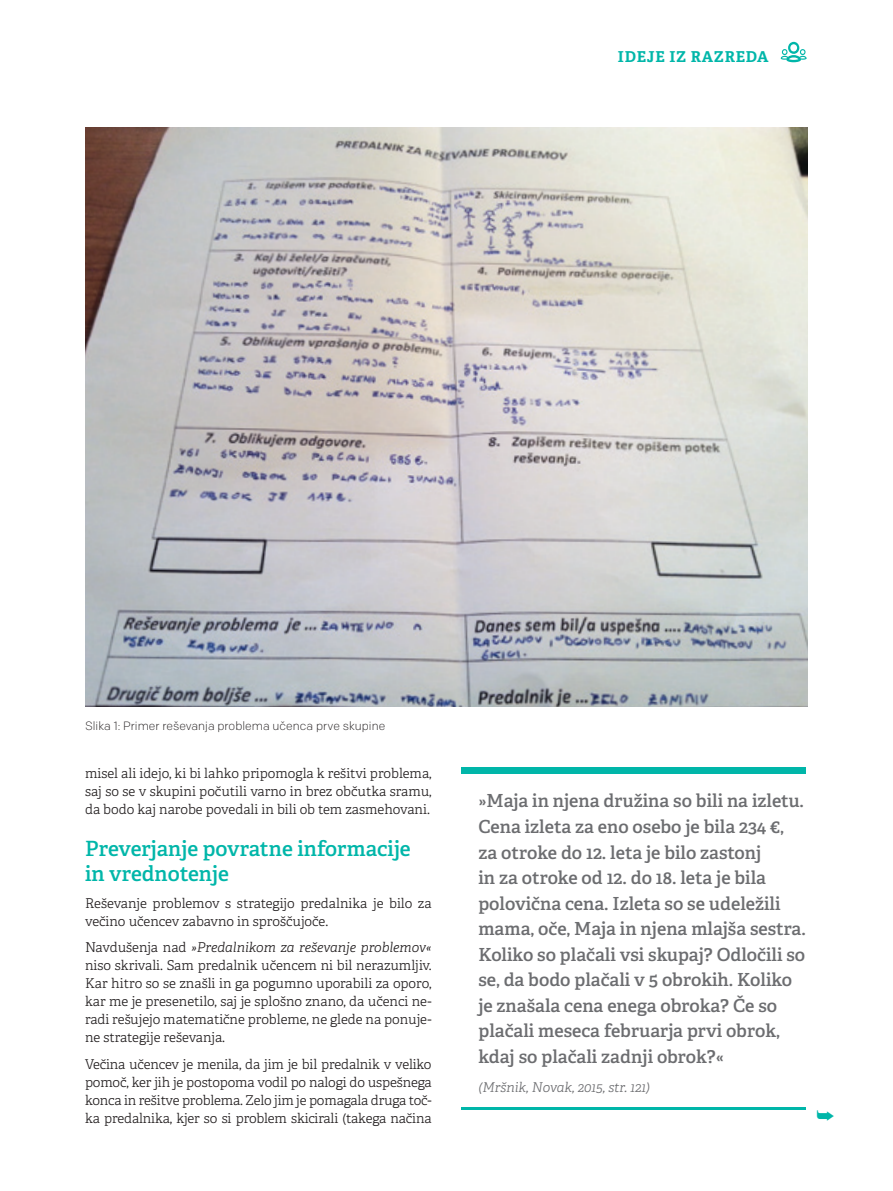
<style>
.page{position:relative;width:893px;height:1191px;background:#fff}
.page>*{position:absolute;margin:0;border:0;box-sizing:border-box;transform-origin:0 0}
.t1{font:600 21px/25.2px "Adelle";color:#00b6a9}
.t2{font:600 18px/25.5px "Adelle";color:#6c6d70}
.t3{font:700 15px "Adelle";color:#00b6a9}
.t4{font:300 13.5px/18px "Adelle";letter-spacing:-.005em;color:#231f20;text-align:justify}
.t5{font:italic 300 13.5px "Adelle";color:#6c6d70}
.t6{font:300 12px "Chrono";color:#231f20}
.s1{font-style:italic}
</style>
<div class="page">
<svg style="left:781px;top:42px;width:26px;height:20px"></svg>
<img style="left:85px;top:128px;width:723px;height:578px">
<div style="left:461px;top:766px;width:345px;height:7px;background:#00b6a9"></div>
<hr style="left:461px;top:1107px;width:345px;height:2px;background:#00b6a9">
<p class="t3" style="left:618px;top:47px;width:85px">IDEJE IZ RAZR</p>
<p class="t3" style="left:736px;top:47px;width:23px">EDA</p>
<p class="t6" style="left:85px;top:718px;width:302px">Slika 1: Primer reševanja problema učenca prve skupine</p>
<p class="t4" style="left:85px;top:764px;width:348px">misel ali idejo, ki bi lahko pripomogla k rešitvi problema, saj so se v skupini počutili varno in brez občutka sramu, da bodo kaj narobe povedali in bili ob tem zasmehovani.</p>
<h1 class="t1" style="left:85px;top:836px;width:327px">Preverjanje povratne informacije in vrednotenje</h1>
<p class="t4" style="left:85px;top:894px;width:348px">Reševanje problemov s strategijo predalnika je bilo za večino učencev zabavno in sproščujoče.</p>
<p class="t4" style="left:85px;top:939px;width:348px">Navdušenja nad <span class="s1">»Predalnikom za reševanje problemov« </span>niso skrivali. Sam predalnik učencem ni bil nerazumljiv.<br>Kar hitro so se znašli in ga pogumno uporabili za oporo, kar me je presenetilo, saj je splošno znano, da učenci ne&shy;radi rešujejo matematične probleme, ne glede na ponuje&shy;ne strategije reševanja.</p>
<p class="t4" style="left:85px;top:1055px;width:348px">Večina učencev je menila, da jim je bil predalnik v veliko pomoč, ker jih je postopoma vodil po nalogi do uspešnega konca in rešitve problema. Zelo jim je pomagala druga toč&shy;ka predalnika, kjer so si problem skicirali (takega načina</p>
<p class="t2" style="left:478px;top:788px;width:329px">»Maja in njena družina so bili na izletu.<br>Cena izleta za eno osebo je bila 234 €, za otroke do 12. leta je bilo zastonj<br>in za otroke od 12. do 18. leta je bila polovična cena. Izleta so se udeležili mama, oče, Maja in njena mlajša sestra.<br>Koliko so plačali vsi skupaj? Odločili so se, da bodo plačali v 5 obrokih. Koliko je znašala cena enega obroka? Če so plačali meseca februarja prvi obrok, kdaj so plačali zadnji obrok?«</p>
<p class="t5" style="left:478px;top:1078px;width:173px">(Mršnik, Novak, 2015, str. 121)</p>
</div>
